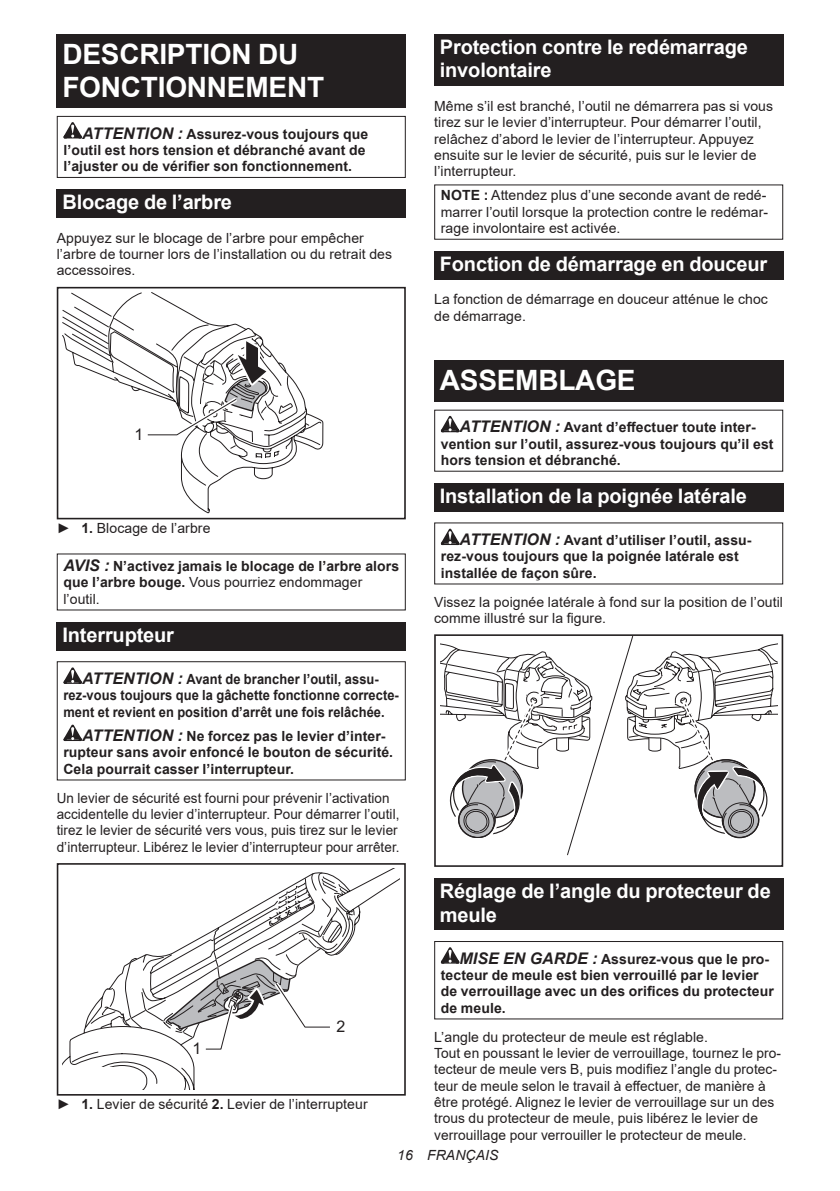
<style>
.page{position:relative;width:840px;height:1191px;background:#fff}
.page>*{position:absolute;margin:0;border:0;box-sizing:border-box;transform-origin:0 0}
.t1{font:700 28px/32.8px "Arial";letter-spacing:-.01em;color:#fff}
.t2{font:700 20px/23.4px "Arial";letter-spacing:-.01em;color:#fff}
.t3{font:16px "Arial";color:#231f20}
.t4{font:14px/16.4px "Arial";letter-spacing:.005em;color:#231f20}
.t5{font:700 14px/16.4px "Arial";letter-spacing:.005em;color:#231f20}
.t6{font:14px/16.4px "Arial";letter-spacing:.005em;color:#231f20;scale:.96 1}
.t7{font:700 14px/16.4px "Arial";letter-spacing:.005em;color:#231f20;scale:.92 1}
.t8{font:italic 14px "Arial";letter-spacing:.005em;color:#231f20}
.s1{font-style:italic;font-size:16px}
.s2{font-weight:700}
.s3{font-weight:400}
</style>
<div class="page">
<div style="left:57px;top:34px;width:348px;height:74px;background:#231f20"></div>
<svg style="left:63px;top:122px;width:19px;height:16px"></svg>
<div style="left:57px;top:116px;width:348px;height:62px;border:1px solid #231f20"></div>
<div style="left:57px;top:189px;width:348px;height:29px;background:#231f20"></div>
<svg style="left:62px;top:292px;width:261px;height:221px"></svg>
<div style="left:57px;top:491px;width:73px;height:28px;background:#fff"></div>
<div style="left:57px;top:287px;width:348px;height:232px;border:2px solid #231f20"></div>
<svg style="left:144px;top:334px;width:129px;height:105px"></svg>
<div style="left:57px;top:622px;width:348px;height:28px;background:#231f20"></div>
<svg style="left:63px;top:667px;width:19px;height:17px"></svg>
<svg style="left:63px;top:724px;width:19px;height:17px"></svg>
<div style="left:57px;top:661px;width:348px;height:119px;border:1px solid #231f20"></div>
<svg style="left:63px;top:868px;width:336px;height:222px"></svg>
<div style="left:57px;top:1067px;width:73px;height:28px;background:#fff"></div>
<div style="left:57px;top:863px;width:348px;height:232px;border:2px solid #231f20"></div>
<svg style="left:165px;top:918px;width:190px;height:135px"></svg>
<div style="left:434px;top:34px;width:348px;height:52px;background:#231f20"></div>
<div style="left:434px;top:184px;width:348px;height:56px;border:1px solid #231f20"></div>
<div style="left:434px;top:251px;width:348px;height:28px;background:#231f20"></div>
<div style="left:434px;top:360px;width:348px;height:41px;background:#231f20"></div>
<svg style="left:440px;top:416px;width:19px;height:16px"></svg>
<div style="left:434px;top:483px;width:348px;height:28px;background:#231f20"></div>
<svg style="left:440px;top:528px;width:19px;height:17px"></svg>
<svg style="left:440px;top:637px;width:336px;height:219px"></svg>
<div style="left:434px;top:838px;width:73px;height:29px;background:#fff"></div>
<div style="left:434px;top:634px;width:348px;height:233px;border:2px solid #231f20"></div>
<div style="left:434px;top:878px;width:348px;height:52px;background:#231f20"></div>
<svg style="left:440px;top:947px;width:19px;height:16px"></svg>
<div style="left:434px;top:941px;width:348px;height:78px;border:1px solid #231f20"></div>
<h1 class="t1" style="left:62px;top:38px;width:263px">DESCRIPTION DU<br>FONCTIONNEMENT</h1>
<p class="t5" style="left:63px;top:125px;width:306px;text-indent:19px"><span class="s1">ATTENTION :</span> Assurez-vous toujours que l’outil est hors tension et débranché avant de l’ajuster ou de vérifier son fonctionnement.</p>
<h2 class="t2" style="left:62px;top:191px;width:171px">Blocage de l’arbre</h2>
<p class="t4" style="left:57px;top:229px;width:337px">Appuyez sur le blocage de l’arbre pour empêcher l’arbre de tourner lors de l’installation ou du retrait des accessoires.</p>
<p class="t3" style="left:134px;top:424px;width:10px">1</p>
<p class="t4" style="left:57px;top:520px;width:155px">► <span class="s2">1.</span> Blocage de l’arbre</p>
<p class="t5" style="left:63px;top:558px;width:337px"><span class="s1">AVIS :</span> N’activez jamais le blocage de l’arbre alors que l’arbre bouge. <span class="s3">Vous pourriez endommager l’outil.</span></p>
<h2 class="t2" style="left:62px;top:623px;width:113px">Interrupteur</h2>
<p class="t7" style="left:63px;top:671px;width:366px;text-indent:19px"><span class="s1">ATTENTION :</span> Avant de brancher l’outil, assu&shy;rez-vous toujours que la gâchette fonctionne correcte&shy;ment et revient en position d’arrêt une fois relâchée.</p>
<p class="t5" style="left:63px;top:728px;width:331px;text-indent:19px"><span class="s1">ATTENTION :</span> Ne forcez pas le levier d’inter&shy;rupteur sans avoir enfoncé le bouton de sécurité.<br>Cela pourrait casser l’interrupteur.</p>
<p class="t6" style="left:57px;top:789px;width:358px">Un levier de sécurité est fourni pour prévenir l’activation accidentelle du levier d’interrupteur. Pour démarrer l’outil, tirez le levier de sécurité vers vous, puis tirez sur le levier d’interrupteur. Libérez le levier d’interrupteur pour arrêter.</p>
<p class="t3" style="left:192px;top:1037px;width:10px">1</p>
<p class="t3" style="left:336px;top:1015px;width:10px">2</p>
<p class="t4" style="left:57px;top:1096px;width:312px">► <span class="s2">1.</span> Levier de sécurité <span class="s2">2.</span> Levier de l’interrupteur</p>
<h2 class="t2" style="left:439px;top:36px;width:309px">Protection contre le redémarrage involontaire</h2>
<p class="t4" style="left:434px;top:98px;width:340px">Même s’il est branché, l’outil ne démarrera pas si vous tirez sur le levier d’interrupteur. Pour démarrer l’outil, relâchez d’abord le levier de l’interrupteur. Appuyez ensuite sur le levier de sécurité, puis sur le levier de l’interrupteur.</p>
<p class="t4" style="left:440px;top:187px;width:328px;text-align:justify"><span class="s2">NOTE :</span> Attendez plus d’une seconde avant de redé&shy;marrer l’outil lorsque la protection contre le redémar&shy;rage involontaire est activée.</p>
<h2 class="t2" style="left:439px;top:252px;width:329px">Fonction de démarrage en douceur</h2>
<p class="t4" style="left:434px;top:291px;width:335px">La fonction de démarrage en douceur atténue le choc de démarrage.</p>
<h1 class="t1" style="left:439px;top:364px;width:197px">ASSEMBLAGE</h1>
<p class="t5" style="left:440px;top:419px;width:334px;text-indent:19px"><span class="s1">ATTENTION :</span> Avant d’effectuer toute inter&shy;vention sur l’outil, assurez-vous toujours qu’il est hors tension et débranché.</p>
<h2 class="t2" style="left:439px;top:484px;width:308px">Installation de la poignée latérale</h2>
<p class="t5" style="left:440px;top:532px;width:312px;text-indent:19px"><span class="s1">ATTENTION :</span> Avant d’utiliser l’outil, assu&shy;rez-vous toujours que la poignée latérale est installée de façon sûre.</p>
<p class="t4" style="left:434px;top:593px;width:350px">Vissez la poignée latérale à fond sur la position de l’outil comme illustré sur la figure.</p>
<h2 class="t2" style="left:439px;top:879px;width:332px">Réglage de l’angle du protecteur de meule</h2>
<p class="t5" style="left:440px;top:950px;width:334px;text-indent:19px"><span class="s1">MISE EN GARDE :</span> Assurez-vous que le pro&shy;tecteur de meule est bien verrouillé par le levier de verrouillage avec un des orifices du protecteur de meule.</p>
<p class="t4" style="left:434px;top:1028px;width:348px">L’angle du protecteur de meule est réglable.<br>Tout en poussant le levier de verrouillage, tournez le pro&shy;tecteur de meule vers B, puis modifiez l’angle du protec&shy;teur de meule selon le travail à effectuer, de manière à être protégé. Alignez le levier de verrouillage sur un des trous du protecteur de meule, puis libérez le levier de verrouillage pour verrouiller le protecteur de meule.</p>
<p class="t8" style="left:397px;top:1146px;width:103px">16 FRANÇAIS</p>
</div>
